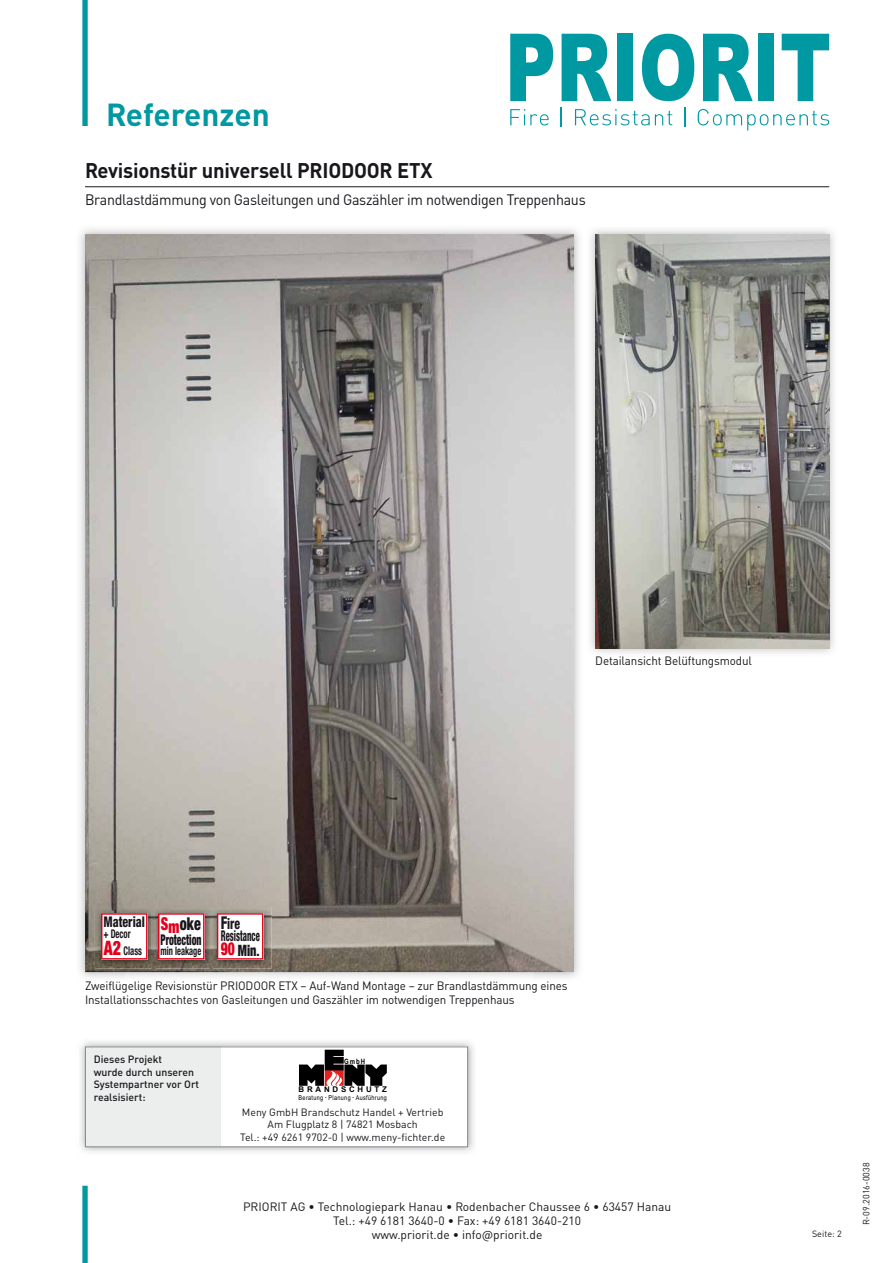
<style>
.page{position:relative;width:893px;height:1263px;background:#fff}
.page>*{position:absolute;margin:0;border:0;box-sizing:border-box;transform-origin:0 0}
.t1{font:700 31.5px "DINOT";color:#0098a1}
.t2{font:700 21px "DINOT";letter-spacing:-.01em;color:#1a171c;scale:.96 1}
.t3{font:900 condensed 17.85px "Helvetica Neue LT Std";letter-spacing:.01em;color:#1a171c;scale:.79 1}
.t4{font:900 condensed 17.85px "Helvetica Neue LT Std";color:#e2001a;scale:.76 1}
.t5{font:900 condensed 15.75px "Helvetica Neue LT Std";color:#1a171c;scale:.78 1}
.t6{font:800 condensed 15.15px "Helvetica Neue LT Std";color:#1a171c;scale:.77 1}
.t7{font:15px "DINOT";letter-spacing:-.02em;color:#1a171c;scale:.95 1}
.t8{font:800 condensed 14.85px "Helvetica Neue LT Std";color:#1a171c;scale:.58 1}
.t9{font:900 condensed 14.85px "Helvetica Neue LT Std";color:#1a171c;scale:.65 1}
.t10{font:800 condensed 14.85px "Helvetica Neue LT Std";color:#1a171c;scale:.81 1}
.t11{font:12px/14.4px "DINOT";letter-spacing:-.01em;color:#1a171c;text-align:center}
.t12{font:700 condensed 12px/16.8px "Helvetica Neue LT Std";color:#1a171c;scale:.72 1}
.t13{font:700 condensed 11.7px "Helvetica Neue LT Std";color:#1a171c;scale:.71 1}
.t14{font:10.5px/12.6px "DINOT";color:#1a171c;text-align:center}
.t15{font:500 10.5px/12.6px "DINOT";color:#1a171c}
.t16{font:9px "DINOT";color:#1a171c}
.t17{font:700 7.95px "Arial";letter-spacing:.355em;color:#010000}
.t18{font:700 7.35px "Arial Narrow";color:#010000}
.t19{font:6.75px "Arial Narrow";letter-spacing:.05em;color:#010000}
.t20{font:700 6.75px "Arial Narrow";color:#010000}
.s1{font-weight:900;font-size:19.95px;color:#e2001a}
.s2{color:#e2001a}
.s3{font-size:17.7px}
.s4{font-size:11.1px}
</style>
<div class="page">
<svg style="left:510px;top:34px;width:43px;height:67px"></svg>
<svg style="left:562px;top:34px;width:49px;height:67px"></svg>
<div style="left:617px;top:34px;width:16px;height:67px;background:#0098a1"></div>
<svg style="left:642px;top:34px;width:52px;height:67px"></svg>
<svg style="left:703px;top:34px;width:50px;height:67px"></svg>
<div style="left:758px;top:34px;width:16px;height:67px;background:#0098a1"></div>
<svg style="left:782px;top:34px;width:47px;height:67px"></svg>
<svg style="left:510px;top:109px;width:39px;height:16px"></svg>
<svg style="left:561px;top:107px;width:1px;height:20px"></svg>
<svg style="left:575px;top:109px;width:97px;height:16px"></svg>
<svg style="left:684px;top:107px;width:1px;height:20px"></svg>
<svg style="left:698px;top:109px;width:131px;height:22px"></svg>
<div style="left:82px;top:0;width:6px;height:126px;background:#0098a1"></div>
<div style="left:82px;top:1186px;width:6px;height:77px;background:#0098a1"></div>
<img style="left:79px;top:229px;width:501px;height:45px">
<img style="left:85px;top:234px;width:489px;height:738px">
<img style="left:590px;top:229px;width:244px;height:424px">
<img style="left:595px;top:234px;width:234px;height:414px">
<hr style="left:85px;top:186px;width:744px;height:1px;background:#1a171c">
<img style="left:95px;top:908px;width:57px;height:60px">
<svg style="left:101px;top:913px;width:47px;height:46px"></svg>
<img style="left:213px;top:908px;width:59px;height:60px">
<svg style="left:217px;top:913px;width:46px;height:46px"></svg>
<img style="left:156px;top:908px;width:55px;height:60px">
<img style="left:152px;top:908px;width:4px;height:60px">
<img style="left:211px;top:908px;width:2px;height:60px">
<svg style="left:158px;top:913px;width:47px;height:46px"></svg>
<img style="left:80px;top:1041px;width:394px;height:112px">
<div style="left:85px;top:1046px;width:383px;height:101px;background:#fff"></div>
<div style="left:85px;top:1046px;width:135px;height:101px;background:#eceded"></div>
<div style="left:85px;top:1046px;width:383px;height:101px;border:1px solid #87888a"></div>
<svg style="left:299px;top:1050px;width:88px;height:36px"></svg>
<h1 class="t1" style="left:106px;top:103px;width:165px">Referenzen</h1>
<h2 class="t2" style="left:85px;top:163px;width:363px">Revisionstür universell PRIODOOR ETX</h2>
<p class="t7" style="left:85px;top:194px;width:529px">Brandlastdämmung von Gasleitungen und Gaszähler im notwendigen Treppenhaus</p>
<p class="t11" style="left:595px;top:655px;width:158px">Detailansicht Belüftungsmodul</p>
<p class="t10" style="left:103px;top:913px;width:53px">Material</p>
<p class="t12" style="left:103px;top:925px;width:55px">+ Decor<br><span class="s1">A2</span> Class</p>
<h3 class="t3" style="left:161px;top:913px;width:52px"><span class="s2">Sm</span>oke</h3>
<p class="t9" style="left:161px;top:931px;width:65px">Protection</p>
<p class="t13" style="left:161px;top:944px;width:59px">min leakage</p>
<p class="t6" style="left:221px;top:915px;width:27px"><span class="s3">F</span>ire</p>
<p class="t8" style="left:221px;top:927px;width:69px">Resistance</p>
<h3 class="t5" style="left:238px;top:941px;width:29px">Min<span class="s4">.</span></h3>
<h3 class="t4" style="left:221px;top:939px;width:20px">90</h3>
<p class="t11" style="left:85px;top:980px;width:484px;text-align:left">Zweiflügelige Revisionstür PRIODOOR ETX – Auf-Wand Montage – zur Brandlastdämmung eines<br>Installationsschachtes von Gasleitungen und Gaszähler im notwendigen Treppenhaus</p>
<p class="t15" style="left:94px;top:1054px;width:107px">Dieses Projekt<br>wurde durch unseren<br>Systempartner vor Ort realsisiert:</p>
<p class="t18" style="left:344px;top:1057px;width:22px">GmbH</p>
<p class="t19" style="left:299px;top:1093px;width:90px">Beratung Planung Ausführung</p>
<p class="t17" style="left:298px;top:1085px;width:90px">BRANDSCHUTZ</p>
<p class="t20" style="left:325px;top:1092px;width:3px">.</p>
<p class="t20" style="left:353px;top:1092px;width:3px">.</p>
<p class="t14" style="left:240px;top:1107px;width:207px">Meny GmbH Brandschutz Handel + Vertrieb<br>Am Flugplatz 8 | 74821 Mosbach<br>Tel.: +49 6261 9702-0 | www.meny-fichter.de</p>
<p class="t11" style="left:243px;top:1200px;width:430px">PRIORIT AG • Technologiepark Hanau • Rodenbacher Chaussee 6 • 63457 Hanau<br>Tel.: +49 6181 3640-0 • Fax: +49 6181 3640-210<br>www.priorit.de • info@priorit.de</p>
<p class="t16" style="left:812px;top:1230px;width:31px">Seite: 2</p>
<p class="t16" style="left:863px;top:1225px;width:64px;rotate:-90deg">R-09.2016-0038</p>
</div>
